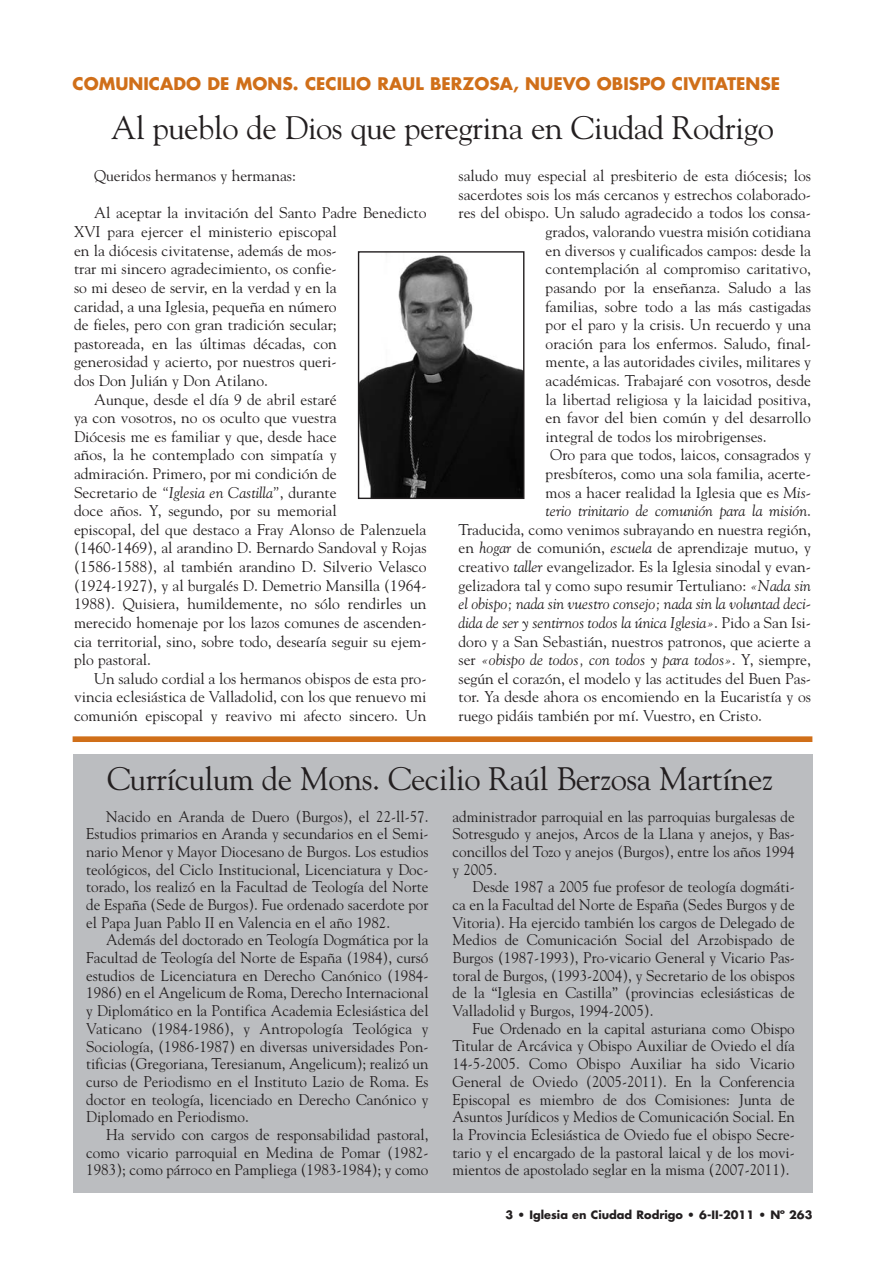
<style>
.page{position:relative;width:893px;height:1263px;background:#fff}
.page>*{position:absolute;margin:0;border:0;box-sizing:border-box;transform-origin:0 0}
.t1{font:32.4px "Goudy";letter-spacing:-.015em;color:#231f20}
.t2{font:700 16.95px "Futura";color:#d06f19}
.t3{font:15.45px/17.7px "Goudy";color:#231f20;text-align:justify}
.t4{font:italic 15.45px "Goudy";color:#231f20}
.t5{font:700 11.25px "Futura";color:#231f20}
.s1{font-style:italic}
.s2{font-style:normal}
</style>
<div class="page">
<img style="left:360px;top:253px;width:162px;height:244px">
<div style="left:358px;top:251px;width:166px;height:248px;border:1px solid #231f20"></div>
<div style="left:73px;top:736px;width:739px;height:6px;background:#d06f19"></div>
<div style="left:73px;top:755px;width:739px;height:438px;background:#bbbdc0"></div>
<p class="t2" style="left:73px;top:76px;width:709px">COMUNICADO DE MONS. CECILIO RAUL BERZOSA, NUEVO OBISPO CIVITATENSE</p>
<h1 class="t1" style="left:111px;top:115px;width:664px">Al pueblo de Dios que peregrina en Ciudad Rodrigo</h1>
<p class="t3" style="left:94px;top:168px;width:203px">Queridos hermanos y hermanas:</p>
<p class="t3" style="left:94px;top:205px;width:334px">Al aceptar la invitación del Santo Padre Benedicto</p>
<p class="t3" style="left:74px;top:224px;width:264px">XVI para ejercer el ministerio episcopal</p>
<p class="t3" style="left:74px;top:243px;width:264px">en la diócesis civitatense, además de mos-</p>
<p class="t3" style="left:74px;top:261px;width:264px">trar mi sincero agradecimiento, os confie-</p>
<p class="t3" style="left:74px;top:280px;width:264px">so mi deseo de servir, en la verdad y en la</p>
<p class="t3" style="left:74px;top:299px;width:264px">caridad, a una Iglesia, pequeña en número</p>
<p class="t3" style="left:74px;top:317px;width:264px">de fieles, pero con gran tradición secular;</p>
<p class="t3" style="left:74px;top:336px;width:264px">pastoreada, en las últimas décadas, con</p>
<p class="t3" style="left:74px;top:354px;width:264px">generosidad y acierto, por nuestros queri-</p>
<p class="t3" style="left:74px;top:373px;width:196px">dos Don Julián y Don Atilano.</p>
<p class="t3" style="left:94px;top:392px;width:244px">Aunque, desde el día 9 de abril estaré</p>
<p class="t3" style="left:74px;top:410px;width:264px">ya con vosotros, no os oculto que vuestra</p>
<p class="t3" style="left:74px;top:429px;width:264px">Diócesis me es familiar y que, desde hace</p>
<p class="t3" style="left:74px;top:447px;width:264px">años, la he contemplado con simpatía y</p>
<p class="t3" style="left:74px;top:466px;width:264px">admiración. Primero, por mi condición de</p>
<p class="t3" style="left:74px;top:485px;width:264px">Secretario de <span class="s1">“Iglesia en Castilla”</span>, durante</p>
<p class="t3" style="left:74px;top:503px;width:264px">doce años. Y, segundo, por su memorial</p>
<p class="t3" style="left:74px;top:522px;width:354px">episcopal, del que destaco a Fray Alonso de Palenzuela</p>
<p class="t3" style="left:74px;top:540px;width:354px">(1460-1469), al arandino D. Bernardo Sandoval y Rojas</p>
<p class="t3" style="left:74px;top:559px;width:354px">(1586-1588), al también arandino D. Silverio Velasco</p>
<p class="t3" style="left:74px;top:578px;width:354px">(1924-1927), y al burgalés D. Demetrio Mansilla (1964-</p>
<p class="t3" style="left:74px;top:596px;width:354px">1988). Quisiera, humildemente, no sólo rendirles un</p>
<p class="t3" style="left:74px;top:615px;width:354px">merecido homenaje por los lazos comunes de ascenden-</p>
<p class="t3" style="left:74px;top:634px;width:354px">cia territorial, sino, sobre todo, desearía seguir su ejem-</p>
<p class="t3" style="left:74px;top:652px;width:79px">plo pastoral.</p>
<p class="t3" style="left:94px;top:671px;width:334px">Un saludo cordial a los hermanos obispos de esta pro-</p>
<p class="t3" style="left:74px;top:689px;width:354px">vincia eclesiástica de Valladolid, con los que renuevo mi</p>
<p class="t3" style="left:74px;top:708px;width:354px">comunión episcopal y reavivo mi afecto sincero. Un</p>
<p class="t3" style="left:458px;top:168px;width:354px">saludo muy especial al presbiterio de esta diócesis; los</p>
<p class="t3" style="left:458px;top:187px;width:354px">sacerdotes sois los más cercanos y estrechos colaborado-</p>
<p class="t3" style="left:458px;top:205px;width:354px">res del obispo. Un saludo agradecido a todos los consa-</p>
<p class="t3" style="left:545px;top:224px;width:267px">grados, valorando vuestra misión cotidiana</p>
<p class="t3" style="left:545px;top:243px;width:267px">en diversos y cualificados campos: desde la</p>
<p class="t3" style="left:545px;top:261px;width:267px">contemplación al compromiso caritativo,</p>
<p class="t3" style="left:545px;top:280px;width:267px">pasando por la enseñanza. Saludo a las</p>
<p class="t3" style="left:545px;top:299px;width:267px">familias, sobre todo a las más castigadas</p>
<p class="t3" style="left:545px;top:317px;width:267px">por el paro y la crisis. Un recuerdo y una</p>
<p class="t3" style="left:545px;top:336px;width:267px">oración para los enfermos. Saludo, final-</p>
<p class="t3" style="left:545px;top:354px;width:267px">mente, a las autoridades civiles, militares y</p>
<p class="t3" style="left:545px;top:373px;width:267px">académicas. Trabajaré con vosotros, desde</p>
<p class="t3" style="left:545px;top:392px;width:267px">la libertad religiosa y la laicidad positiva,</p>
<p class="t3" style="left:545px;top:410px;width:267px">en favor del bien común y del desarrollo</p>
<p class="t3" style="left:545px;top:429px;width:222px">integral de todos los mirobrigenses.</p>
<p class="t3" style="left:550px;top:447px;width:262px">Oro para que todos, laicos, consagrados y</p>
<p class="t3" style="left:545px;top:466px;width:267px">presbíteros, como una sola familia, acerte-</p>
<p class="t3" style="left:545px;top:485px;width:267px">mos a hacer realidad la Iglesia que es <span class="s1">Mis-</span></p>
<p class="t4" style="left:545px;top:505px;width:267px">terio trinitario de comunión para la misión<span class="s2">.</span></p>
<p class="t3" style="left:458px;top:522px;width:354px">Traducida, como venimos subrayando en nuestra región,</p>
<p class="t3" style="left:458px;top:540px;width:354px">en <span class="s1">hogar</span> de comunión, <span class="s1">escuela</span> de aprendizaje mutuo, y</p>
<p class="t3" style="left:458px;top:559px;width:354px">creativo <span class="s1">taller</span> evangelizador. Es la Iglesia sinodal y evan-</p>
<p class="t3" style="left:458px;top:578px;width:354px">gelizadora tal y como supo resumir Tertuliano: <span class="s1">«Nada sin</span></p>
<p class="t4" style="left:458px;top:598px;width:354px">el obispo; nada sin vuestro consejo; nada sin la voluntad deci-</p>
<p class="t4" style="left:458px;top:616px;width:354px">dida de ser y sentirnos todos la única Iglesia»<span class="s2">. Pido a San Isi-</span></p>
<p class="t3" style="left:458px;top:634px;width:354px">doro y a San Sebastián, nuestros patronos, que acierte a</p>
<p class="t4" style="left:458px;top:654px;width:354px"><span class="s2">ser</span> «obispo de todos, con todos y para todos»<span class="s2">. Y, siempre,</span></p>
<p class="t3" style="left:458px;top:671px;width:354px">según el corazón, el modelo y las actitudes del Buen Pas-</p>
<p class="t3" style="left:458px;top:689px;width:354px">tor. Ya desde ahora os encomiendo en la Eucaristía y os</p>
<p class="t3" style="left:458px;top:708px;width:305px">ruego pidáis también por mí. Vuestro, en Cristo.</p>
<h1 class="t1" style="left:107px;top:766px;width:667px">Currículum de Mons. Cecilio Raúl Berzosa Martínez</h1>
<p class="t3" style="left:86px;top:809px;width:344px;text-indent:20px">Nacido en Aranda de Duero (Burgos), el 22-ll-57.<br>Estudios primarios en Aranda y secundarios en el Semi&shy;nario Menor y Mayor Diocesano de Burgos. Los estudios teológicos, del Ciclo Institucional, Licenciatura y Doc&shy;torado, los realizó en la Facultad de Teología del Norte de España (Sede de Burgos). Fue ordenado sacerdote por el Papa Juan Pablo II en Valencia en el año 1982.</p>
<p class="t3" style="left:86px;top:932px;width:344px;text-indent:20px">Además del doctorado en Teología Dogmática por la Facultad de Teología del Norte de España (1984), cursó estudios de Licenciatura en Derecho Canónico (1984- 1986) en el Angelicum de Roma, Derecho Internacional y Diplomático en la Pontifica Academia Eclesiástica del Vaticano (1984-1986), y Antropología Teológica y Sociología, (1986-1987) en diversas universidades Pon&shy;tificias (Gregoriana, Teresianum, Angelicum); realizó un curso de Periodismo en el Instituto Lazio de Roma. Es doctor en teología, licenciado en Derecho Canónico y Diplomado en Periodismo.</p>
<p class="t3" style="left:86px;top:1127px;width:344px;text-indent:20px">Ha servido con cargos de responsabilidad pastoral, como vicario parroquial en Medina de Pomar (1982- 1983); como párroco en Pampliega (1983-1984); y como</p>
<p class="t3" style="left:452px;top:809px;width:344px">administrador parroquial en las parroquias burgalesas de Sotresgudo y anejos, Arcos de la Llana y anejos, y Bas&shy;concillos del Tozo y anejos (Burgos), entre los años 1994 y 2005.</p>
<p class="t3" style="left:452px;top:879px;width:344px;text-indent:20px">Desde 1987 a 2005 fue profesor de teología dogmáti&shy;ca en la Facultad del Norte de España (Sedes Burgos y de Vitoria). Ha ejercido también los cargos de Delegado de Medios de Comunicación Social del Arzobispado de Burgos (1987-1993), Pro-vicario General y Vicario Pas&shy;toral de Burgos, (1993-2004), y Secretario de los obispos de la “Iglesia en Castilla” (provincias eclesiásticas de Valladolid y Burgos, 1994-2005).</p>
<p class="t3" style="left:452px;top:1021px;width:344px;text-indent:20px">Fue Ordenado en la capital asturiana como Obispo Titular de Arcávica y Obispo Auxiliar de Oviedo el día 14-5-2005. Como Obispo Auxiliar ha sido Vicario General de Oviedo (2005-2011). En la Conferencia Episcopal es miembro de dos Comisiones: Junta de Asuntos Jurídicos y Medios de Comunicación Social. En la Provincia Eclesiástica de Oviedo fue el obispo Secre&shy;tario y el encargado de la pastoral laical y de los movi&shy;mientos de apostolado seglar en la misma (2007-2011).</p>
<p class="t5" style="left:505px;top:1210px;width:308px">3 • Iglesia en Ciudad Rodrigo • 6-II-2011 • Nº 263</p>
</div>
